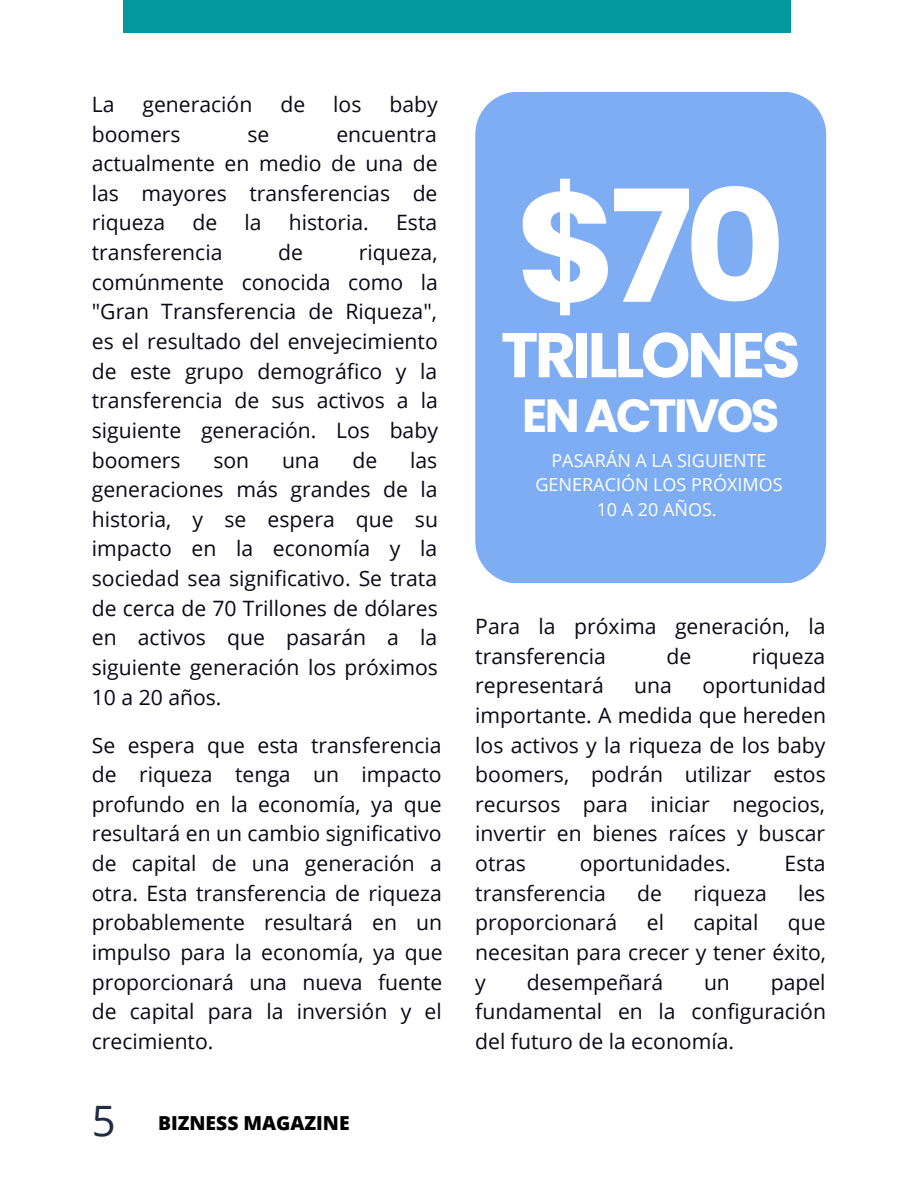
<style>
.page{position:relative;width:918px;height:1188px;background:#fff}
.page>*{position:absolute;margin:0;border:0;box-sizing:border-box;transform-origin:0 0}
.t1{font:700 155.4px "Poppins";color:#fff}
.t2{font:700 63px "Poppins";letter-spacing:-.055em;color:#fff}
.t3{font:700 46.5px "Poppins";letter-spacing:-.055em;color:#fff}
.t4{font:21.15px/29.7px "Open Sans";color:#0a0916;text-align:justify}
.t5{font:800 19.35px "Open Sans";color:#000}
.t6{font:18px/24.8px "Open Sans";color:#fff;text-align:center}
.s1{font-weight:400;font-size:41.85px;color:#202c44}
</style>
<div class="page">
<div style="left:123px;top:0;width:668px;height:33px;background:#03989e"></div>
<div style="left:475px;top:92px;width:351px;height:490px;background:#7eadf4"></div>
<p class="t4" style="left:92px;top:89px;width:24px">La</p>
<p class="t4" style="left:143px;top:89px;width:111px">generación</p>
<p class="t4" style="left:280px;top:89px;width:26px">de</p>
<p class="t4" style="left:333px;top:89px;width:30px">los</p>
<p class="t4" style="left:390px;top:89px;width:50px">baby</p>
<p class="t4" style="left:92px;top:118px;width:90px">boomers</p>
<p class="t4" style="left:248px;top:118px;width:23px">se</p>
<p class="t4" style="left:92px;top:118px;width:347px;text-indent:245px">encuentra actualmente en medio de una de las mayores transferencias de riqueza</p>
<p class="t4" style="left:192px;top:207px;width:26px">de</p>
<p class="t4" style="left:245px;top:207px;width:19px">la</p>
<p class="t4" style="left:289px;top:207px;width:82px">historia.</p>
<p class="t4" style="left:396px;top:207px;width:43px">Esta</p>
<p class="t4" style="left:92px;top:237px;width:132px">transferencia</p>
<p class="t4" style="left:278px;top:237px;width:26px">de</p>
<p class="t4" style="left:92px;top:237px;width:348px;text-indent:267px">riqueza, comúnmente conocida como la "Gran Transferencia de Riqueza", es el resultado del envejecimiento de este grupo demográfico y la transferencia de sus activos a la siguiente generación. Los baby boomers</p>
<p class="t4" style="left:92px;top:444px;width:348px;text-indent:318px">las generaciones más grandes de la historia, y se espera que su impacto en la economía y la sociedad sea significativo. Se trata de cerca de 70 Trillones de dólares en activos que pasarán a la siguiente generación los próximos 10 a 20 años.</p>
<p class="t4" style="left:92px;top:729px;width:352px">Se espera que esta transferencia de riqueza tenga un impacto profundo en la economía, ya que resultará en un cambio significativo de capital de una generación a otra. Esta transferencia de riqueza probablemente resultará en un impulso para la economía, ya que proporcionará una nueva fuente de capital para la inversión y el crecimiento.</p>
<p class="t4" style="left:213px;top:444px;width:37px">son</p>
<p class="t4" style="left:282px;top:444px;width:39px">una</p>
<p class="t4" style="left:353px;top:444px;width:26px">de</p>
<p class="t5" style="left:92px;top:1110px;width:259px"><span class="s1">5</span> BIZNESS MAGAZINE</p>
<h1 class="t1" style="left:516px;top:139px;width:271px">$70</h1>
<h2 class="t2" style="left:501px;top:311px;width:301px">TRILLONES</h2>
<h3 class="t3" style="left:522px;top:383px;width:259px">EN ACTIVOS</h3>
<p class="t6" style="left:535px;top:447px;width:249px">PASARÁN A LA SIGUIENTE<br>GENERACIÓN LOS PRÓXIMOS<br>10 A 20 AÑOS.</p>
<p class="t4" style="left:475px;top:611px;width:352px">Para la próxima generación, la transferencia</p>
<p class="t4" style="left:667px;top:641px;width:26px">de</p>
<p class="t4" style="left:752px;top:641px;width:75px">riqueza</p>
<p class="t4" style="left:475px;top:670px;width:130px">representará</p>
<p class="t4" style="left:634px;top:670px;width:39px">una</p>
<p class="t4" style="left:475px;top:670px;width:352px;text-indent:227px">oportunidad importante. A medida que hereden los activos y la riqueza de los baby boomers, podrán utilizar estos recursos para iniciar negocios, invertir en bienes raíces y buscar otras</p>
<p class="t4" style="left:580px;top:848px;width:153px">oportunidades.</p>
<p class="t4" style="left:785px;top:848px;width:43px">Esta</p>
<p class="t4" style="left:475px;top:878px;width:132px">transferencia</p>
<p class="t4" style="left:637px;top:878px;width:26px">de</p>
<p class="t4" style="left:693px;top:878px;width:75px">riqueza</p>
<p class="t4" style="left:798px;top:878px;width:29px">les</p>
<p class="t4" style="left:475px;top:907px;width:144px">proporcionará</p>
<p class="t4" style="left:647px;top:907px;width:19px">el</p>
<p class="t4" style="left:694px;top:907px;width:66px">capital</p>
<p class="t4" style="left:475px;top:907px;width:352px;text-indent:313px">que necesitan para crecer y tener éxito, y</p>
<p class="t4" style="left:527px;top:967px;width:138px">desempeñará</p>
<p class="t4" style="left:704px;top:967px;width:27px">un</p>
<p class="t4" style="left:475px;top:967px;width:352px;text-indent:296px">papel fundamental en la configuración del futuro de la economía.</p>
</div>
